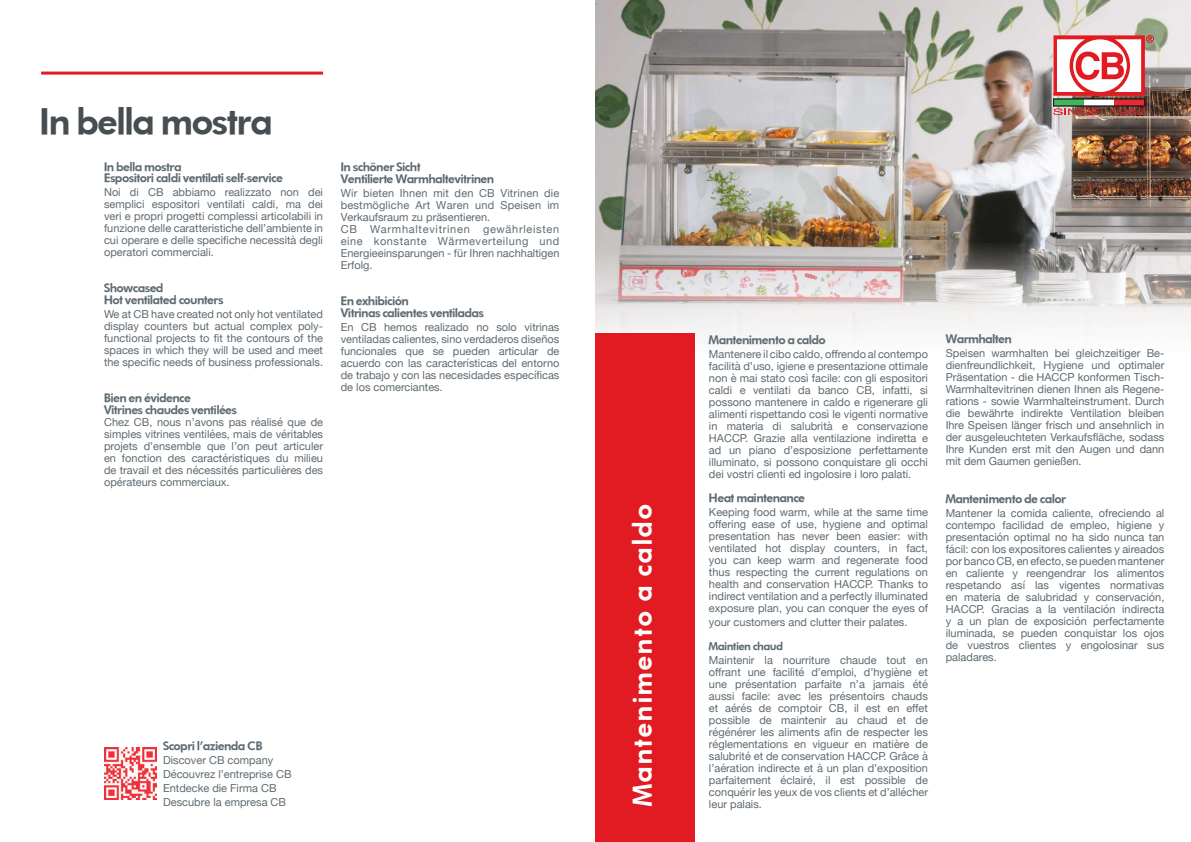
<style>
.page{position:relative;width:1191px;height:842px;background:#fff}
.page>*{position:absolute;margin:0;border:0;box-sizing:border-box;transform-origin:0 0}
.t1{font:800 36px "Volkswagen";color:#474e52}
.t2{font:800 26px "Volkswagen";letter-spacing:.1em;color:#fff}
.t3{font:800 12px/12px "Volkswagen";color:#5e6a71}
.t4{font:11px/12px "Helvetica Neue";color:#5e6a71;text-align:justify}
.t5{font:800 11px "Volkswagen";color:#5e6a71}
</style>
<div class="page">
<img style="left:595px;top:0;width:596px;height:243px">
<svg style="left:595px;top:243px;width:596px;height:95px"></svg>
<hr style="left:41px;top:72px;width:282px;height:3px;background:#e21a21">
<div style="left:1053px;top:99px;width:30px;height:7px;background:#41b759"></div>
<div style="left:1083px;top:99px;width:31px;height:7px;background:#fff"></div>
<div style="left:1114px;top:99px;width:30px;height:7px;background:#e9282f"></div>
<svg style="left:1053px;top:109px;width:46px;height:6px"></svg>
<svg style="left:1110px;top:109px;width:34px;height:6px"></svg>
<svg style="left:1053px;top:35px;width:100px;height:60px"></svg>
<div style="left:589px;top:327px;width:112px;height:515px;background:#fff"></div>
<div style="left:595px;top:333px;width:99px;height:509px;background:#e21a21"></div>
<img style="left:105px;top:748px;width:51px;height:51px">
<h1 class="t1" style="left:40px;top:100px;width:233px">In bella mostra</h1>
<p class="t3" style="left:104px;top:161px;width:180px;line-height:11px">In bella mostra<br>Espositori caldi ventilati self-service</p>
<p class="t4" style="left:104px;top:186px;width:220px">Noi di CB abbiamo realizzato non dei semplici espositori ventilati caldi, ma dei veri e propri progetti complessi articolabili in funzione delle caratteristiche dell’ambiente in cui operare e delle specifiche necessità degli operatori commerciali.</p>
<p class="t3" style="left:104px;top:281px;width:121px">Showcased<br>Hot ventilated counters</p>
<p class="t4" style="left:104px;top:308px;width:220px">We at CB have created not only hot ventilated display counters but actual complex poly&shy;functional projects to fit the contours of the spaces in which they will be used and meet the specific needs of business professionals.</p>
<p class="t3" style="left:104px;top:391px;width:134px">Bien en évidence<br>Vitrines chaudes ventilées</p>
<p class="t4" style="left:104px;top:416px;width:220px">Chez CB, nous n’avons pas réalisé que de simples vitrines ventilées, mais de véritables projets d’ensemble que l’on peut articuler en fonction des caractéristiques du milieu de travail et des nécessités particulières des opérateurs commerciaux.</p>
<p class="t3" style="left:341px;top:160px;width:155px">In schöner Sicht<br>Ventilierte Warmhaltevitrinen</p>
<p class="t4" style="left:341px;top:187px;width:220px;text-align:left">Wir bieten Ihnen mit den CB Vitrinen die bestmögliche Art Waren und Speisen im Verkaufsraum zu präsentieren.<br>CB Warmhaltevitrinen gewährleisten eine konstante Wärmeverteilung und Energieeinsparungen - für Ihren nachhaltigen Erfolg.</p>
<p class="t3" style="left:341px;top:294px;width:145px">En exhibición<br>Vitrinas calientes ventiladas</p>
<p class="t4" style="left:341px;top:321px;width:220px">En CB hemos realizado no solo vitrinas ventiladas calientes, sino verdaderos diseños funcionales que se pueden articular de acuerdo con las características del entorno de trabajo y con las necesidades específicas de los comerciantes.</p>
<p class="t3" style="left:163px;top:739px;width:101px">Scopri l’azienda CB</p>
<p class="t4" style="left:163px;top:753px;width:130px;line-height:14px;text-align:left">Discover CB company<br>Découvrez l’entreprise CB<br>Entdecke die Firma CB<br>Descubre la empresa CB</p>
<h2 class="t2" style="left:626px;top:806px;width:303px;rotate:-90deg">Mantenimento a caldo</h2>
<p class="t3" style="left:709px;top:333px;width:118px">Mantenimento a caldo</p>
<p class="t4" style="left:709px;top:348px;width:220px">Mantenere il cibo caldo, offrendo al contempo facilità d’uso, igiene e presentazione ottimale non è mai stato così facile: con gli espositori caldi e ventilati da banco CB, infatti, si possono mantenere in caldo e rigenerare gli alimenti rispettando così le vigenti normative in materia di salubrità e conservazione HACCP. Grazie alla ventilazione indiretta e ad un piano d’esposizione perfettamente illuminato, si possono conquistare gli occhi dei vostri clienti ed ingolosire i loro palati.</p>
<p class="t3" style="left:709px;top:491px;width:97px">Heat maintenance</p>
<p class="t4" style="left:709px;top:506px;width:220px">Keeping food warm, while at the same time offering ease of use, hygiene and optimal presentation has never been easier: with ventilated hot display counters, in fact, you can keep warm and regenerate food thus respecting the current regulations on health and conservation HACCP. Thanks to indirect ventilation and a perfectly illuminated exposure plan, you can conquer the eyes of</p>
<p class="t4" style="left:709px;top:616px;width:200px">your customers and clutter their palates.</p>
<p class="t5" style="left:709px;top:639px;width:75px">Maintien chaud</p>
<p class="t4" style="left:709px;top:654px;width:220px">Maintenir la nourriture chaude tout en offrant une facilité d’emploi, d’hygiène et une présentation parfaite n’a jamais été aussi facile: avec les présentoirs chauds et aérés de comptoir CB, il est en effet possible de maintenir au chaud et de régénérer les aliments afin de respecter les réglementations en vigueur en matière de salubrité et de conservation HACCP. Grâce à l’aération indirecte et à un plan d’exposition parfaitement éclairé, il est possible de conquérir les yeux de vos clients et d’allécher leur palais.</p>
<p class="t3" style="left:945px;top:332px;width:68px">Warmhalten</p>
<p class="t4" style="left:945px;top:347px;width:220px">Speisen warmhalten bei gleichzeitiger Be&shy;dienfreundlichkeit, Hygiene und optimaler Präsentation - die HACCP konformen Tisch-Warmhaltevitrinen dienen Ihnen als Regene&shy;rations - sowie Warmhalteinstrument. Durch die bewährte indirekte Ventilation bleiben Ihre Speisen länger frisch und ansehnlich in der ausgeleuchteten Verkaufsfläche, sodass Ihre Kunden erst mit den Augen und dann mit dem Gaumen genießen.</p>
<p class="t3" style="left:945px;top:492px;width:122px">Mantenimento de calor</p>
<p class="t4" style="left:945px;top:507px;width:220px">Mantener la comida caliente, ofreciendo al contempo facilidad de empleo, higiene y presentación optimal no ha sido nunca tan fácil: con los expositores calientes y aireados por banco CB, en efecto, se pueden mantener en caliente y reengendrar los alimentos respetando así las vigentes normativas en materia de salubridad y conservación, HACCP. Gracias a la ventilación indirecta y a un plan de exposición perfectamente iluminada, se pueden conquistar los ojos de vuestros clientes y engolosinar sus paladares.</p>
</div>
